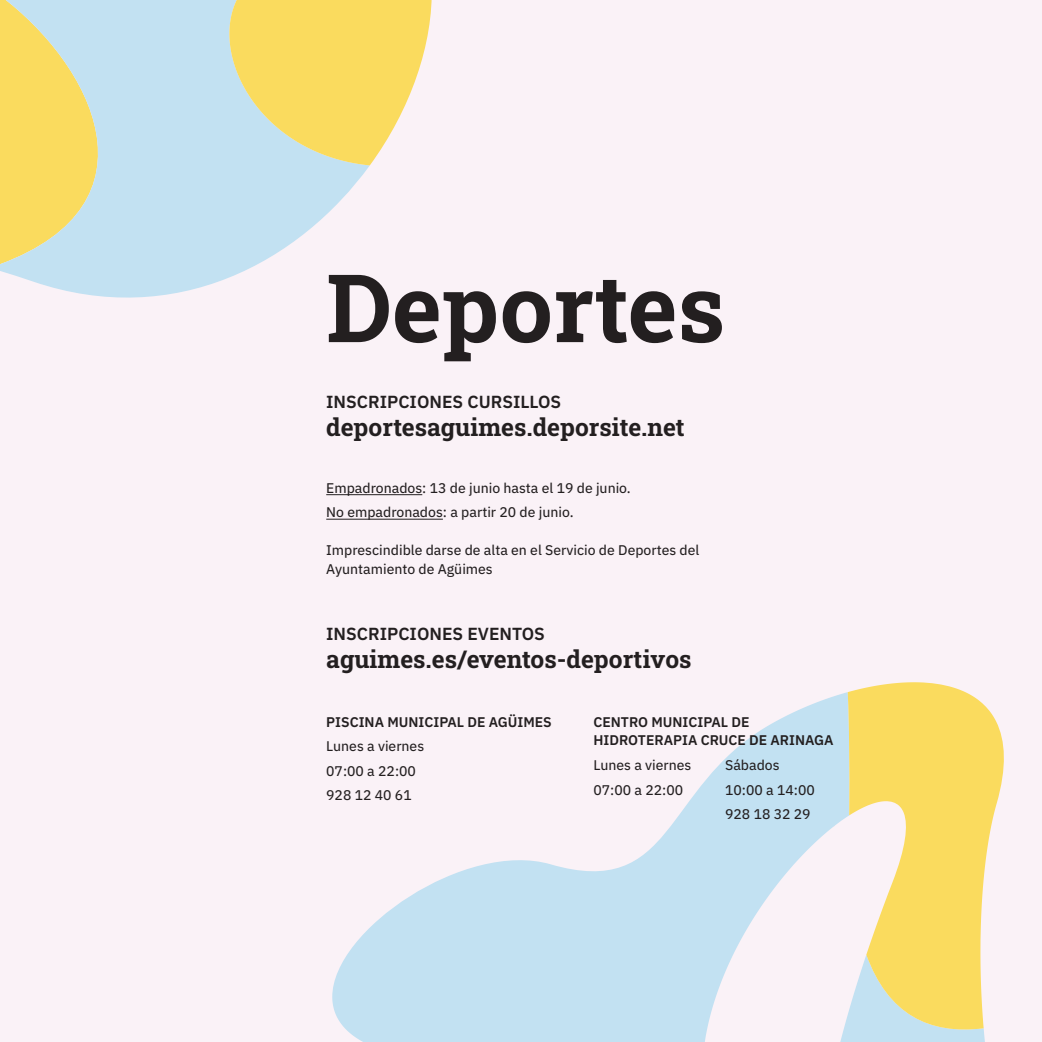
<style>
.page{position:relative;width:1042px;height:1042px;background:#faf2f7}
.page>*{position:absolute;margin:0;border:0;box-sizing:border-box;transform-origin:0 0}
.t1{font:700 94.5px "Roboto Slab";color:#231f20}
.t2{font:700 24.5px "Roboto Slab";color:#231f20}
.t3{font:600 17.5px "IBM Plex Sans";color:#231f20}
.t4{font:14px/24.5px "IBM Plex Sans Text";color:#231f20}
.t5{font:600 14px/18.7px "IBM Plex Sans";color:#231f20}
</style>
<div class="page">
<svg style="left:0;top:0;width:370px;height:298px;background:#d4e1d3"></svg>
<svg style="left:229px;top:0;width:203px;height:165px;background:#f2de82"></svg>
<svg style="left:332px;top:692px;width:516px;height:350px"></svg>
<svg style="left:837px;top:924px;width:148px;height:118px"></svg>
<svg style="left:848px;top:682px;width:156px;height:353px;fill:#fadb5e"></svg>
<svg style="left:899px;top:806px;width:4px;height:5px"></svg>
<hr style="left:326px;top:494px;width:96px;height:1px;background:#231f20">
<hr style="left:326px;top:519px;width:117px;height:1px;background:#231f20">
<h1 class="t1" style="left:326px;top:243px;width:400px">Deportes</h1>
<p class="t3" style="left:326px;top:388px;width:236px">INSCRIPCIONES CURSILLOS</p>
<h2 class="t2" style="left:326px;top:410px;width:360px">deportesaguimes.deporsite.net</h2>
<p class="t4" style="left:326px;top:474px;width:306px">Empadronados: 13 de junio hasta el 19 de junio.<br>No empadronados: a partir 20 de junio.</p>
<p class="t4" style="left:326px;top:539px;width:375px;line-height:18.7px">Imprescindible darse de alta en el Servicio de Deportes del<br>Ayuntamiento de Agüimes</p>
<p class="t3" style="left:326px;top:620px;width:220px">INSCRIPCIONES EVENTOS</p>
<h2 class="t2" style="left:326px;top:642px;width:367px">aguimes.es/eventos-deportivos</h2>
<p class="t5" style="left:326px;top:711px;width:227px">PISCINA MUNICIPAL DE AGÜIMES</p>
<p class="t4" style="left:326px;top:733px;width:99px">Lunes a viernes<br>07:00 a 22:00<br>928 12 40 61</p>
<p class="t5" style="left:593px;top:711px;width:242px">CENTRO MUNICIPAL DE<br>HIDROTERAPIA CRUCE DE ARINAGA</p>
<p class="t4" style="left:593px;top:751px;width:99px">Lunes a viernes<br>07:00 a 22:00</p>
<p class="t4" style="left:725px;top:752px;width:91px">Sábados<br>10:00 a 14:00<br>928 18 32 29</p>
</div>
